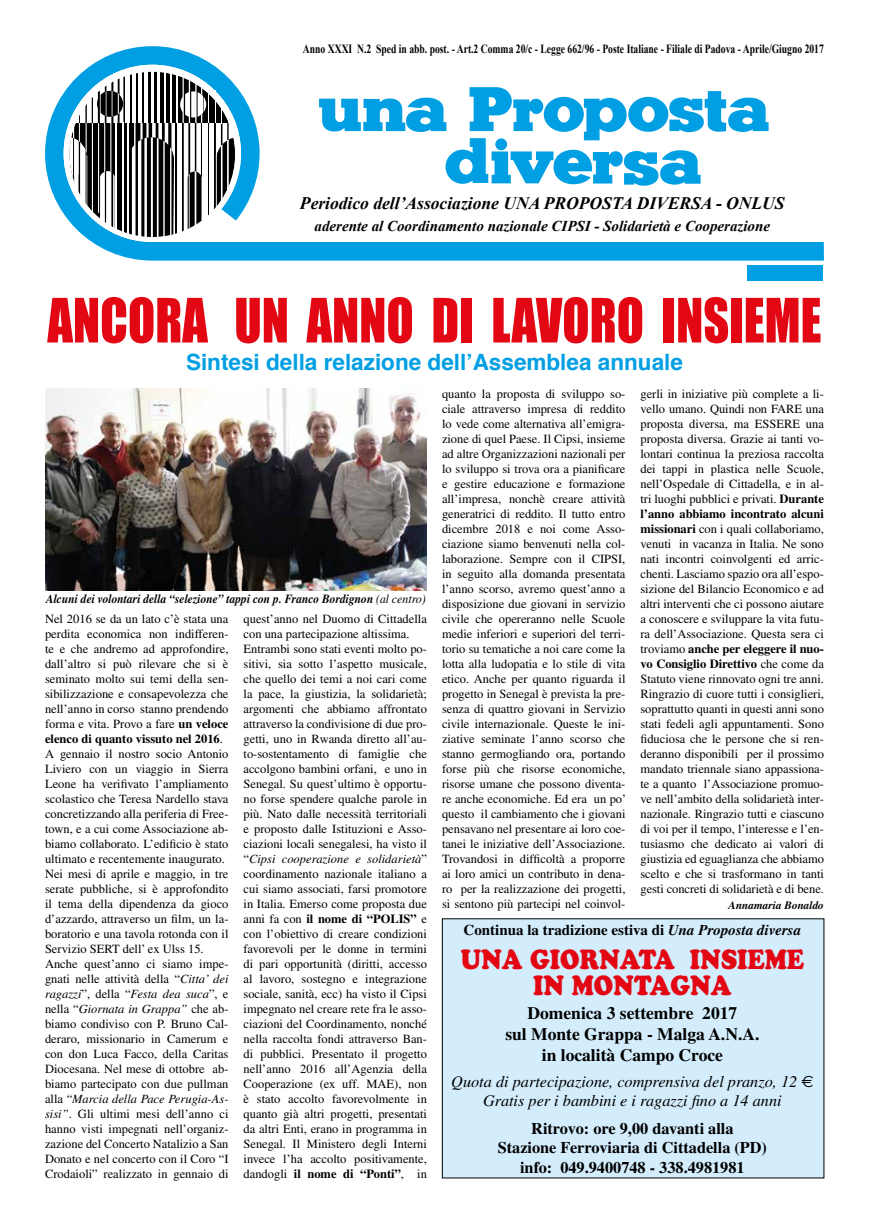
<style>
.page{position:relative;width:869px;height:1223px;background:#fff}
.page>*{position:absolute;margin:0;border:0;box-sizing:border-box;transform-origin:0 0}
.t1{font:56.38px "Impact";color:#e30613;scale:.89 1}
.t2{font:900 27.5px/26.2px "Cooper";color:#e30613;text-align:center;scale:.86 1}
.t3{font:700 22.5px "Helvetica";color:#009fe3}
.t4{font:700 17.5px/21.2px "Times";color:#000;text-align:center}
.t5{font:italic 700 17.5px "Times New Roman";color:#000}
.t6{font:700 16.25px/19.5px "Times";color:#000;text-align:center}
.t7{font:italic 16.25px/19.5px "Times";color:#000;text-align:center}
.t8{font:italic 700 15px "Times New Roman";color:#000}
.t9{font:700 15px "Times";color:#000}
.t10{font:12.5px/15px "Times";color:#000;text-align:justify}
.t11{font:700 12.5px "Times New Roman";color:#000;scale:.77 1}
.t12{font:italic 700 12.5px "Times";color:#000;scale:.92 1}
.t13{font:italic 700 11.25px "Times";color:#000}
.s1{font-weight:700}
.s2{font-weight:400}
.s3{font-style:italic}
.s4{font-family:"Euro Sans";font-style:normal}
</style>
<div class="page">
<svg style="left:45px;top:46px;width:778px;height:214px"></svg>
<svg style="left:64px;top:65px;width:177px;height:177px"></svg>
<svg style="left:319px;top:87px;width:449px;height:99px"></svg>
<div style="left:747px;top:265px;width:75px;height:16px;background:#009fe3"></div>
<div style="left:442px;top:918px;width:381px;height:260px;background:#d4edfc"></div>
<img style="left:45px;top:388px;width:382px;height:202px">
<p class="t11" style="left:303px;top:41px;width:678px">Anno XXXI N.2 Sped in abb. post. - Art.2 Comma 20/c - Legge 662/96 - Poste Italiane - Filiale di Padova - Aprile/Giugno 2017</p>
<h3 class="t5" style="left:300px;top:191px;width:486px">Periodico dell’Associazione UNA PROPOSTA DIVERSA - ONLUS</h3>
<p class="t8" style="left:314px;top:215px;width:457px">aderente al Coordinamento nazionale CIPSI - Solidarietà e Cooperazione</p>
<h1 class="t1" style="left:47px;top:276px;width:870px">ANCORA UN ANNO DI LAVORO INSIEME</h1>
<h3 class="t3" style="left:186px;top:344px;width:498px">Sintesi della relazione dell’Assemblea annuale</h3>
<p class="t10" style="left:442px;top:386px;width:186px">quanto la proposta di sviluppo so&shy;ciale attraverso impresa di reddito lo vede come alternativa all’emigra&shy;zione di quel Paese. Il Cipsi, insieme ad altre Organizzazioni nazionali per lo sviluppo si trova ora a pianificare e gestire educazione e formazione all’impresa, nonchè creare attività generatrici di reddito. Il tutto entro dicembre 2018 e noi come Asso&shy;ciazione siamo benvenuti nella col&shy;laborazione. Sempre con il CIPSI, in seguito alla domanda presentata l’anno scorso, avremo quest’anno a disposizione due giovani in servizio civile che opereranno nelle Scuole medie inferiori e superiori del terri&shy;torio su tematiche a noi care come la lotta alla ludopatia e lo stile di vita etico. Anche per quanto riguarda il progetto in Senegal è prevista la pre&shy;senza di quattro giovani in Servizio civile internazionale. Queste le ini&shy;ziative seminate l’anno scorso che stanno germogliando ora, portando forse più che risorse economiche, risorse umane che possono diventa&shy;re anche economiche. Ed era un po’ questo il cambiamento che i giovani pensavano nel presentare ai loro coe&shy;tanei le iniziative dell’Associazione.<br>Trovandosi in difficoltà a proporre ai loro amici un contributo in dena&shy;ro per la realizzazione dei progetti, si sentono più partecipi nel coinvol-</p>
<p class="t10" style="left:640px;top:386px;width:185px">gerli in iniziative più complete a li&shy;vello umano. Quindi non FARE una proposta diversa, ma ESSERE una proposta diversa. Grazie ai tanti vo&shy;lontari continua la preziosa raccolta dei tappi in plastica nelle Scuole, nell’Ospedale di Cittadella, e in al&shy;tri luoghi pubblici e privati. <span class="s1">Durante l’anno abbiamo incontrato alcuni missionari</span> con i quali collaboriamo, venuti in vacanza in Italia. Ne sono nati incontri coinvolgenti ed arric&shy;chenti. Lasciamo spazio ora all’espo&shy;sizione del Bilancio Economico e ad altri interventi che ci possono aiutare a conoscere e sviluppare la vita futu&shy;ra dell’Associazione. Questa sera ci troviamo <span class="s1">anche per eleggere il nuo&shy;vo Consiglio Direttivo</span> che come da Statuto viene rinnovato ogni tre anni.<br>Ringrazio di cuore tutti i consiglieri, soprattutto quanti in questi anni sono stati fedeli agli appuntamenti. Sono fiduciosa che le persone che si ren&shy;deranno disponibili per il prossimo mandato triennale siano appassiona&shy;te a quanto l’Associazione promuo&shy;ve nell’ambito della solidarietà inter&shy;nazionale. Ringrazio tutti e ciascuno di voi per il tempo, l’interesse e l’en&shy;tusiasmo che dedicato ai valori di giustizia ed eguaglianza che abbiamo scelto e che si trasformano in tanti gesti concreti di solidarietà e di bene.</p>
<p class="t13" style="left:728px;top:899px;width:97px">Annamaria Bonaldo</p>
<p class="t12" style="left:46px;top:591px;width:414px">Alcuni dei volontari della “selezione” tappi con p. Franco Bordignon <span class="s2">(al centro)</span></p>
<p class="t10" style="left:45px;top:611px;width:185px;text-align:left">Nel 2016 se da un lato c’è stata una perdita economica non indifferen&shy;te e che andremo ad approfondire, dall’altro si può rilevare che si è seminato molto sui temi della sen&shy;sibilizzazione e consapevolezza che nell’anno in corso stanno prendendo forma e vita. Provo a fare <span class="s1">un veloce elenco di quanto vissuto nel 2016</span>.<br>A gennaio il nostro socio Antonio Liviero con un viaggio in Sierra Leone ha verifivato l’ampliamento scolastico che Teresa Nardello stava concretizzando alla periferia di Free&shy;town, e a cui come Associazione ab&shy;biamo collaborato. L’edificio è stato ultimato e recentemente inaugurato.<br>Nei mesi di aprile e maggio, in tre serate pubbliche, si è approfondito il tema della dipendenza da gioco d’azzardo, attraverso un film, un la&shy;boratorio e una tavola rotonda con il Servizio SERT dell’ ex Ulss 15.<br>Anche quest’anno ci siamo impe&shy;gnati nelle attività della “<span class="s3">Citta’ dei ragazzi</span>”, della “<span class="s3">Festa dea suca</span>”, e nella “<span class="s3">Giornata in Grappa”</span> che ab&shy;biamo condiviso con P. Bruno Cal&shy;deraro, missionario in Camerum e con don Luca Facco, della Caritas Diocesana. Nel mese di ottobre ab&shy;biamo partecipato con due pullman alla “<span class="s3">Marcia della Pace Perugia-As&shy;sisi”</span>. Gli ultimi mesi dell’anno ci hanno visti impegnati nell’organiz&shy;zazione del Concerto Natalizio a San Donato e nel concerto con il Coro “I Crodaioli” realizzato in gennaio di</p>
<p class="t10" style="left:243px;top:611px;width:185px;text-align:left">quest’anno nel Duomo di Cittadella con una partecipazione altissima.<br>Entrambi sono stati eventi molto po&shy;sitivi, sia sotto l’aspetto musicale, che quello dei temi a noi cari come la pace, la giustizia, la solidarietà; argomenti che abbiamo affrontato attraverso la condivisione di due pro&shy;getti, uno in Rwanda diretto all’au&shy;to-sostentamento di famiglie che accolgono bambini orfani, e uno in Senegal. Su quest’ultimo è opportu&shy;no forse spendere qualche parole in più. Nato dalle necessità territoriali e proposto dalle Istituzioni e Asso&shy;ciazioni locali senegalesi, ha visto il “<span class="s3">Cipsi cooperazione e solidarietà</span>” coordinamento nazionale italiano a cui siamo associati, farsi promotore in Italia. Emerso come proposta due anni fa con <span class="s1">il nome di “POLIS”</span> e con l’obiettivo di creare condizioni favorevoli per le donne in termini di pari opportunità (diritti, accesso al lavoro, sostegno e integrazione sociale, sanità, ecc) ha visto il Cipsi impegnato nel creare rete fra le asso&shy;ciazioni del Coordinamento, nonché nella raccolta fondi attraverso Ban&shy;di pubblici. Presentato il progetto nell’anno 2016 all’Agenzia della Cooperazione (ex uff. MAE), non è stato accolto favorevolmente in quanto già altri progetti, presentati da altri Enti, erano in programma in Senegal. Il Ministero degli Interni invece l’ha accolto positivamente, dandogli <span class="s1">il nome di “Ponti”</span>, in</p>
<p class="t9" style="left:463px;top:921px;width:339px">Continua la tradizione estiva di <span class="s3">Una Proposta diversa</span></p>
<h2 class="t2" style="left:460px;top:945px;width:400px">UNA GIORNATA INSIEME<br>IN MONTAGNA</h2>
<h3 class="t4" style="left:505px;top:1002px;width:255px">Domenica 3 settembre 2017<br>sul Monte Grappa - Malga A.N.A. in località Campo Croce</h3>
<h3 class="t7" style="left:451px;top:1071px;width:363px">Quota di partecipazione, comprensiva del pranzo, 12 <span class="s4">€<br></span>Gratis per i bambini e i ragazzi fino a 14 anni</h3>
<h3 class="t6" style="left:497px;top:1117px;width:271px">Ritrovo: ore 9,00 davanti alla<br>Stazione Ferroviaria di Cittadella (PD) info: 049.9400748 - 338.4981981</h3>
</div>
